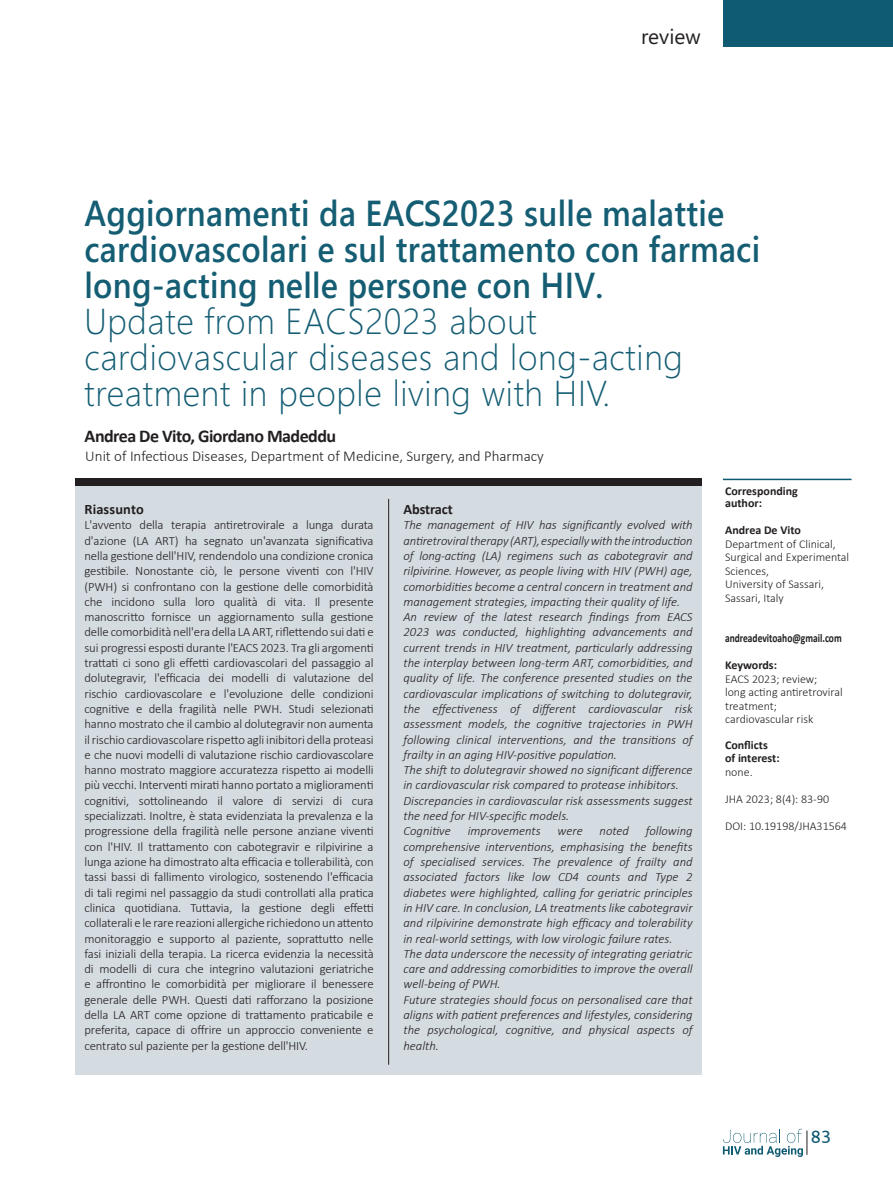
<style>
.page{position:relative;width:893px;height:1191px;background:#fff}
.page>*{position:absolute;margin:0;border:0;box-sizing:border-box;transform-origin:0 0}
.t1{font:600 36px/36px "Segoe WP";letter-spacing:.01em;color:#145d73;scale:.9 1}
.t2{font:300 36px "Segoe WP";letter-spacing:.02em;color:#145d73;scale:.96 1}
.t3{font:21px "Segoe WP";color:#231f20}
.t4{font:700 18px "Calibri";letter-spacing:-.03em;color:#231f20}
.t5{font:18px "Ubuntu";color:#0f5b73}
.t6{font:300 15px "Calibri";color:#231f20}
.t7{font:700 14.4px "Calibri";color:#231f20}
.t8{font:300 12.75px/15.3px "Calibri";letter-spacing:-.01em;color:#231f20;text-align:justify}
.t9{font:italic 300 12.75px/15.3px "Calibri";color:#231f20;text-align:justify}
.t10{font:300 12px/13.5px "Calibri";color:#231f20}
.t11{font:700 12px "Calibri";color:#231f20}
.t12{font:700 12px "Calibri";color:#231f20;scale:.79 1}
</style>
<div class="page">
<div style="left:723px;top:0;width:170px;height:47px;background:#0f5b73"></div>
<svg style="left:723px;top:1128px;width:85px;height:29px"></svg>
<hr style="left:723px;top:478px;width:128px;height:2px;background:#0f5b73">
<div style="left:75px;top:479px;width:627px;height:596px;background:#d4dbe1"></div>
<hr style="left:388px;top:499px;width:1px;height:565px;background:#231f20">
<div style="left:75px;top:478px;width:627px;height:8px;background:#231f20"></div>
<p class="t3" style="left:641px;top:22px;width:61px">review</p>
<p class="t1" style="left:84px;top:194px;width:752px">Aggiornamenti da EACS2023 sulle malattie cardiovascolari e sul trattamento con farmaci</p>
<p class="t1" style="left:84px;top:266px;width:578px">long-acting nelle persone con HIV.</p>
<p class="t2" style="left:84px;top:297px;width:473px">Update from EACS2023 about</p>
<p class="t2" style="left:84px;top:333px;width:625px">cardiovascular diseases and long-acting</p>
<p class="t2" style="left:84px;top:369px;width:549px">treatment in people living with HIV.</p>
<p class="t4" style="left:85px;top:423px;width:253px">Andrea De Vito, Giordano Madeddu</p>
<p class="t6" style="left:85px;top:447px;width:460px">Unit of Infectious Diseases, Department of Medicine, Surgery, and Pharmacy</p>
<p class="t7" style="left:84px;top:499px;width:61px">Riassunto</p>
<p class="t8" style="left:84px;top:517px;width:291px">L'avvento della terapia antiretrovirale a lunga durata d'azione (LA ART) ha segnato un'avanzata significativa nella gestione dell'HIV, rendendolo una condizione cronica gestibile. Nonostante ciò, le persone viventi con l'HIV (PWH) si confrontano con la gestione delle comorbidità che incidono sulla loro qualità di vita. Il presente manoscritto fornisce un aggiornamento sulla gestione delle comorbidità nell'era della LA ART, riflettendo sui dati e sui progressi esposti durante l'EACS 2023. Tra gli argomenti trattati ci sono gli effetti cardiovascolari del passaggio al dolutegravir, l'efficacia dei modelli di valutazione del rischio cardiovascolare e l'evoluzione delle condizioni cognitive e della fragilità nelle PWH. Studi selezionati hanno mostrato che il cambio al dolutegravir non aumenta il rischio cardiovascolare rispetto agli inibitori della proteasi e che nuovi modelli di valutazione rischio cardiovascolare hanno mostrato maggiore accuratezza rispetto ai modelli più vecchi. Interventi mirati hanno portato a miglioramenti cognitivi, sottolineando il valore di servizi di cura specializzati. Inoltre, è stata evidenziata la prevalenza e la progressione della fragilità nelle persone anziane viventi con l'HIV. Il trattamento con cabotegravir e rilpivirine a lunga azione ha dimostrato alta efficacia e tollerabilità, con tassi bassi di fallimento virologico, sostenendo l'efficacia di tali regimi nel passaggio da studi controllati alla pratica clinica quotidiana. Tuttavia, la gestione degli effetti collaterali e le rare reazioni allergiche richiedono un attento monitoraggio e supporto al paziente, soprattutto nelle fasi iniziali della terapia. La ricerca evidenzia la necessità di modelli di cura che integrino valutazioni geriatriche e affrontino le comorbidità per migliorare il benessere generale delle PWH. Questi dati rafforzano la posizione della LA ART come opzione di trattamento praticabile e preferita, capace di offrire un approccio conveniente e centrato sul paziente per la gestione dell'HIV.</p>
<p class="t7" style="left:403px;top:499px;width:51px">Abstract</p>
<p class="t9" style="left:403px;top:517px;width:291px">The management of HIV has significantly evolved with antiretroviral therapy (ART), especially with the introduction of long-acting (LA) regimens such as cabotegravir and rilpivirine. However, as people living with HIV (PWH) age, comorbidities become a central concern in treatment and management strategies, impacting their quality of life.</p>
<p class="t9" style="left:403px;top:609px;width:291px">An review of the latest research findings from EACS 2023 was conducted, highlighting advancements and current trends in HIV treatment, particularly addressing the interplay between long-term ART, comorbidities, and quality of life. The conference presented studies on the cardiovascular implications of switching to dolutegravir, the effectiveness of different cardiovascular risk assessment models, the cognitive trajectories in PWH following clinical interventions, and the transitions of frailty in an aging HIV-positive population.</p>
<p class="t9" style="left:403px;top:762px;width:291px">The shift to dolutegravir showed no significant difference in cardiovascular risk compared to protease inhibitors.</p>
<p class="t9" style="left:403px;top:792px;width:291px">Discrepancies in cardiovascular risk assessments suggest the need for HIV-specific models.</p>
<p class="t9" style="left:403px;top:823px;width:49px">Cognitive</p>
<p class="t9" style="left:468px;top:823px;width:74px">improvements</p>
<p class="t9" style="left:557px;top:823px;width:27px">were</p>
<p class="t9" style="left:600px;top:823px;width:31px">noted</p>
<p class="t9" style="left:403px;top:823px;width:291px;text-indent:242px">following comprehensive interventions, emphasising the benefits of specialised services. The prevalence of frailty and associated factors like low CD4 counts and Type 2 diabetes were highlighted, calling for geriatric principles in HIV care. In conclusion, LA treatments like cabotegravir and rilpivirine demonstrate high efficacy and tolerability in real-world settings, with low virologic failure rates.</p>
<p class="t9" style="left:403px;top:945px;width:291px">The data underscore the necessity of integrating geriatric care and addressing comorbidities to improve the overall well-being of PWH.</p>
<p class="t9" style="left:403px;top:991px;width:291px">Future strategies should focus on personalised care that aligns with patient preferences and lifestyles, considering the psychological, cognitive, and physical aspects of health.</p>
<p class="t11" style="left:725px;top:483px;width:74px">Corresponding</p>
<p class="t11" style="left:725px;top:495px;width:39px">author:</p>
<p class="t11" style="left:725px;top:522px;width:77px">Andrea De Vito</p>
<p class="t10" style="left:725px;top:537px;width:126px">Department of Clinical,<br>Surgical and Experimental<br>Sciences,</p>
<p class="t10" style="left:725px;top:577px;width:101px">University of Sassari,</p>
<p class="t10" style="left:725px;top:591px;width:60px">Sassari, Italy</p>
<p class="t12" style="left:725px;top:630px;width:149px">andreadevitoaho@gmail.com</p>
<p class="t11" style="left:725px;top:657px;width:53px">Keywords:</p>
<p class="t10" style="left:725px;top:672px;width:94px">EACS 2023; review;</p>
<p class="t10" style="left:725px;top:685px;width:119px">long acting antiretroviral treatment;</p>
<p class="t10" style="left:725px;top:712px;width:90px">cardiovascular risk</p>
<p class="t11" style="left:725px;top:736px;width:44px">Conflicts</p>
<p class="t11" style="left:725px;top:750px;width:56px">of interest:</p>
<p class="t10" style="left:725px;top:765px;width:29px">none.</p>
<p class="t10" style="left:725px;top:792px;width:106px">JHA 2023; 8(4): 83-90</p>
<p class="t10" style="left:725px;top:819px;width:123px">DOI: 10.19198/JHA31564</p>
<h3 class="t5" style="left:811px;top:1125px;width:22px">35</h3>
<p class="t5" style="left:811px;top:1125px;width:22px">83</p>
</div>
